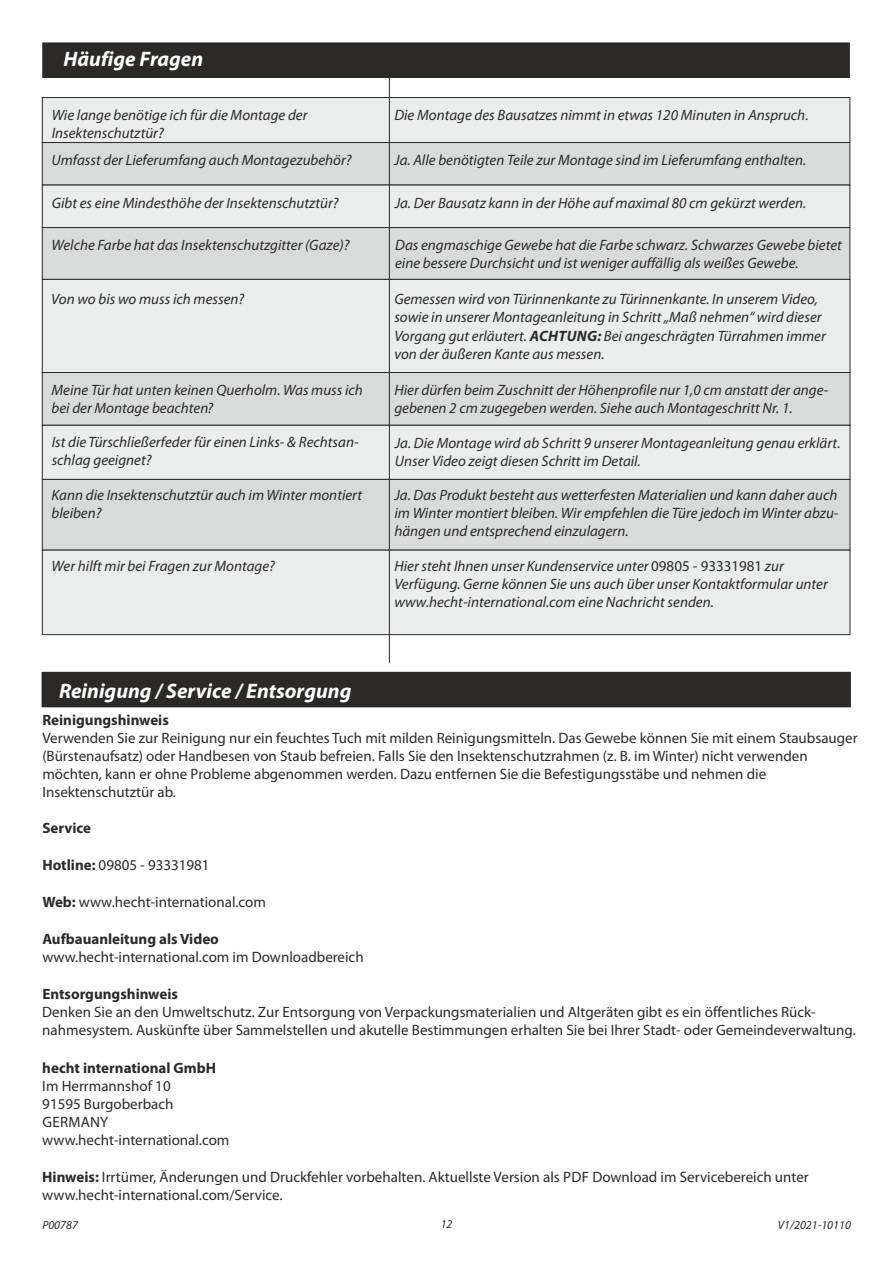
<style>
.page{position:relative;width:893px;height:1263px;background:#fff}
.page>*{position:absolute;margin:0;border:0;box-sizing:border-box;transform-origin:0 0}
.t1{font:italic 700 21px "Myriad Pro";color:#fefefe}
.t2{font:italic 15px/18px "Myriad Pro";color:#2b2a29}
.t3{font:15px/18px "Myriad Pro";color:#2b2a29}
.t4{font:700 15px "Myriad Pro";color:#2b2a29}
.t5{font:italic 12px "Myriad Pro";color:#2b2a29}
.s1{font-weight:700}
.s2{font-style:normal}
</style>
<div class="page">
<div style="left:42px;top:279px;width:808px;height:94px;background:#ebecec"></div>
<div style="left:42px;top:425px;width:808px;height:55px;background:#ebecec;border:1px solid #2b2a29"></div>
<div style="left:42px;top:479px;width:808px;height:71px;background:#d9dada;border:1px solid #2b2a29"></div>
<div style="left:42px;top:372px;width:808px;height:53px;background:#d9dada;border:1px solid #2b2a29"></div>
<div style="left:42px;top:550px;width:808px;height:85px;background:#ebecec;border:1px solid #2b2a29"></div>
<div style="left:42px;top:42px;width:808px;height:37px;background:#2b2a29"></div>
<div style="left:42px;top:142px;width:808px;height:43px;background:#d9dada;border:1px solid #2b2a29"></div>
<div style="left:42px;top:97px;width:808px;height:46px;background:#ebecec;border:1px solid #2b2a29"></div>
<div style="left:42px;top:185px;width:808px;height:43px;background:#ebecec"></div>
<div style="left:42px;top:227px;width:808px;height:53px;background:#d9dada;border:1px solid #2b2a29"></div>
<hr style="left:389px;top:71px;width:1px;height:592px;background:#2b2a29">
<div style="left:41px;top:671px;width:810px;height:37px;background:#2b2a29"></div>
<h1 class="t1" style="left:64px;top:50px;width:141px">Häufige Fragen</h1>
<p class="t2" style="left:52px;top:107px;width:257px">Wie lange benötige ich für die Montage der<br>Insektenschutztür?</p>
<p class="t2" style="left:52px;top:153px;width:302px">Umfasst der Lieferumfang auch Montagezubehör?</p>
<p class="t2" style="left:52px;top:195px;width:288px">Gibt es eine Mindesthöhe der Insektenschutztür?</p>
<p class="t2" style="left:52px;top:238px;width:299px">Welche Farbe hat das Insektenschutzgitter (Gaze)?</p>
<p class="t2" style="left:51px;top:291px;width:194px">Von wo bis wo muss ich messen?</p>
<p class="t2" style="left:52px;top:382px;width:313px">Meine Tür hat unten keinen Querholm. Was muss ich bei der Montage beachten?</p>
<p class="t2" style="left:52px;top:435px;width:308px">Ist die Türschließerfeder für einen Links- &amp; Rechtsan&shy;schlag geeignet?</p>
<p class="t2" style="left:52px;top:488px;width:312px">Kann die Insektenschutztür auch im Winter montiert bleiben?</p>
<p class="t2" style="left:52px;top:558px;width:225px">Wer hilft mir bei Fragen zur Montage?</p>
<h1 class="t1" style="left:59px;top:682px;width:294px">Reinigung / Service / Entsorgung</h1>
<p class="t2" style="left:394px;top:107px;width:416px">Die Montage des Bausatzes nimmt in etwas 120 Minuten in Anspruch.</p>
<p class="t2" style="left:394px;top:153px;width:413px">Ja. Alle benötigten Teile zur Montage sind im Lieferumfang enthalten.</p>
<p class="t2" style="left:395px;top:195px;width:413px">Ja. Der Bausatz kann in der Höhe auf maximal 80 cm gekürzt werden.</p>
<p class="t2" style="left:395px;top:238px;width:448px">Das engmaschige Gewebe hat die Farbe schwarz. Schwarzes Gewebe bietet eine bessere Durchsicht und ist weniger auffällig als weißes Gewebe.</p>
<p class="t2" style="left:394px;top:291px;width:433px">Gemessen wird von Türinnenkante zu Türinnenkante. In unserem Video, sowie in unserer Montageanleitung in Schritt „Maß nehmen“ wird dieser Vorgang gut erläutert. <span class="s1">ACHTUNG:</span> Bei angeschrägten Türrahmen immer von der äußeren Kante aus messen.</p>
<p class="t2" style="left:394px;top:382px;width:435px">Hier dürfen beim Zuschnitt der Höhenprofile nur 1,0 cm anstatt der ange&shy;gebenen 2 cm zugegeben werden. Siehe auch Montageschritt Nr. 1.</p>
<p class="t2" style="left:395px;top:435px;width:447px">Ja. Die Montage wird ab Schritt 9 unserer Montageanleitung genau erklärt.<br>Unser Video zeigt diesen Schritt im Detail.</p>
<p class="t2" style="left:394px;top:487px;width:446px;text-align:justify">Ja. Das Produkt besteht aus wetterfesten Materialien und kann daher auch im Winter montiert bleiben. Wir empfehlen die Türe jedoch im Winter abzu&shy;hängen und entsprechend einzulagern.</p>
<p class="t2" style="left:394px;top:558px;width:435px">Hier steht Ihnen unser Kundenservice unter <span class="s2">09805 - 93331981</span> zur<br>Verfügung. Gerne können Sie uns auch über unser Kontaktformular unter www.hecht-international.com eine Nachricht senden.</p>
<p class="t4" style="left:42px;top:713px;width:128px">Reinigungshinweis</p>
<p class="t3" style="left:42px;top:730px;width:817px">Verwenden Sie zur Reinigung nur ein feuchtes Tuch mit milden Reinigungsmitteln. Das Gewebe können Sie mit einem Staubsauger (Bürstenaufsatz) oder Handbesen von Staub befreien. Falls Sie den Insektenschutzrahmen (z. B. im Winter) nicht verwenden möchten, kann er ohne Probleme abgenommen werden. Dazu entfernen Sie die Befestigungsstäbe und nehmen die Insektenschutztür ab.</p>
<p class="t4" style="left:42px;top:822px;width:50px">Service</p>
<p class="t3" style="left:42px;top:858px;width:169px"><span class="s1">Hotline:</span> 09805 - 93331981</p>
<p class="t3" style="left:42px;top:894px;width:225px"><span class="s1">Web:</span> www.hecht-international.com</p>
<p class="t4" style="left:42px;top:933px;width:178px">Aufbauanleitung als Video</p>
<p class="t3" style="left:42px;top:949px;width:323px">www.hecht-international.com im Downloadbereich</p>
<p class="t4" style="left:42px;top:988px;width:137px">Entsorgungshinweis</p>
<p class="t3" style="left:42px;top:1005px;width:815px">Denken Sie an den Umweltschutz. Zur Entsorgung von Verpackungsmaterialien und Altgeräten gibt es ein öffentliches Rück&shy;nahmesystem. Auskünfte über Sammelstellen und akutelle Bestimmungen erhalten Sie bei Ihrer Stadt- oder Gemeindeverwaltung.</p>
<p class="t4" style="left:42px;top:1061px;width:175px">hecht international GmbH</p>
<p class="t3" style="left:42px;top:1078px;width:189px">Im Herrmannshof 10<br>91595 Burgoberbach<br>GERMANY www.hecht-international.com</p>
<p class="t3" style="left:42px;top:1169px;width:768px"><span class="s1">Hinweis:</span> Irrtümer, Änderungen und Druckfehler vorbehalten. Aktuellste Version als PDF Download im Servicebereich unter www.hecht-international.com/Service.</p>
<p class="t5" style="left:42px;top:1220px;width:37px">P00787</p>
<p class="t5" style="left:441px;top:1219px;width:13px">12</p>
<p class="t5" style="left:778px;top:1220px;width:75px">V1/2021-10110</p>
</div>
